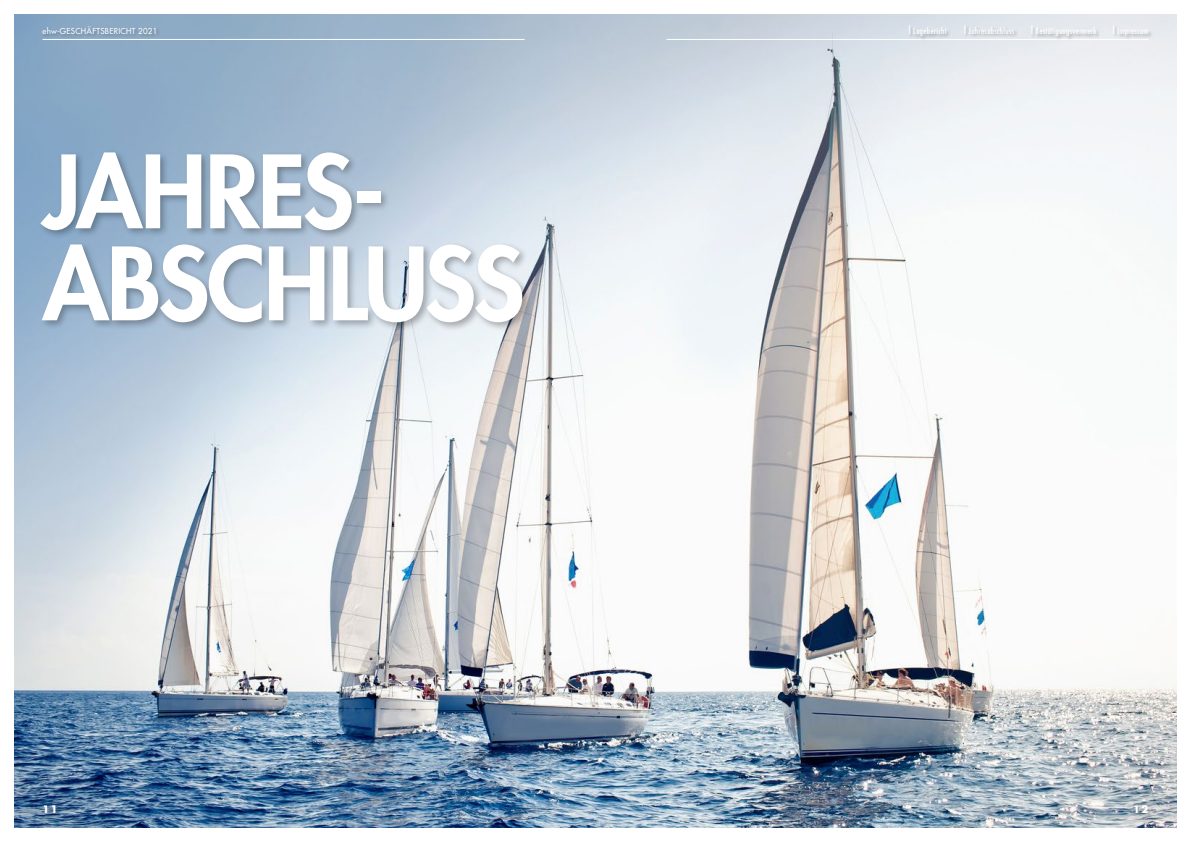
<style>
.page{position:relative;width:1191px;height:842px;background:#fff}
.page>*{position:absolute;margin:0;border:0;box-sizing:border-box;transform-origin:0 0}
.t1{font:800 98px/92px "Futura Std";letter-spacing:-.025em;color:#fff}
.t2{font:700 10px "Futura Std";color:#fff}
.t3{font:condensed 8.5px "Futura Std";letter-spacing:.04em;color:#fff}
.t4{font:500 8px "Futura Std";letter-spacing:.03em;color:#fff}
</style>
<div class="page">
<img style="left:14px;top:14px;width:1162px;height:814px">
<div style="left:38px;top:149px;width:494px;height:183px;background:#000;opacity:.3"></div>
<div style="left:1131px;top:802px;width:26px;height:21px;background:#000;opacity:.3"></div>
<div style="left:41px;top:802px;width:24px;height:20px;background:#000;opacity:.3"></div>
<div style="left:42px;top:26px;width:118px;height:12px;background:#83a0ba"></div>
<hr style="left:43px;top:39px;width:481px;height:1px;background:#fff">
<hr style="left:666px;top:39px;width:482px;height:1px;background:#fff">
<div style="left:908px;top:25px;width:43px;height:16px;background:#000;opacity:.25"></div>
<div style="left:963px;top:25px;width:55px;height:14px;background:#000;opacity:.25"></div>
<div style="left:1030px;top:25px;width:71px;height:16px;background:#000;opacity:.25"></div>
<div style="left:1112px;top:25px;width:40px;height:16px;background:#000;opacity:.25"></div>
<p class="t4" style="left:43px;top:26px;width:116px">ehw-GESCHÄFTSBERICHT 2021</p>
<p class="t3" style="left:907px;top:26px;width:41px"><sup>|</sup> Lagebericht</p>
<p class="t3" style="left:962px;top:26px;width:53px"><sup>|</sup> Jahresabschluss</p>
<p class="t3" style="left:1029px;top:26px;width:68px"><sup>|</sup> Bestätigungsvermerk</p>
<p class="t3" style="left:1111px;top:26px;width:38px"><sup>|</sup> Impressum</p>
<h1 class="t1" style="left:43px;top:146px;width:483px">JAHRES-<br>ABSCHLUSS</h1>
<p class="t2" style="left:43px;top:803px;width:17px">11</p>
<p class="t2" style="left:1133px;top:803px;width:17px">12</p>
</div>
